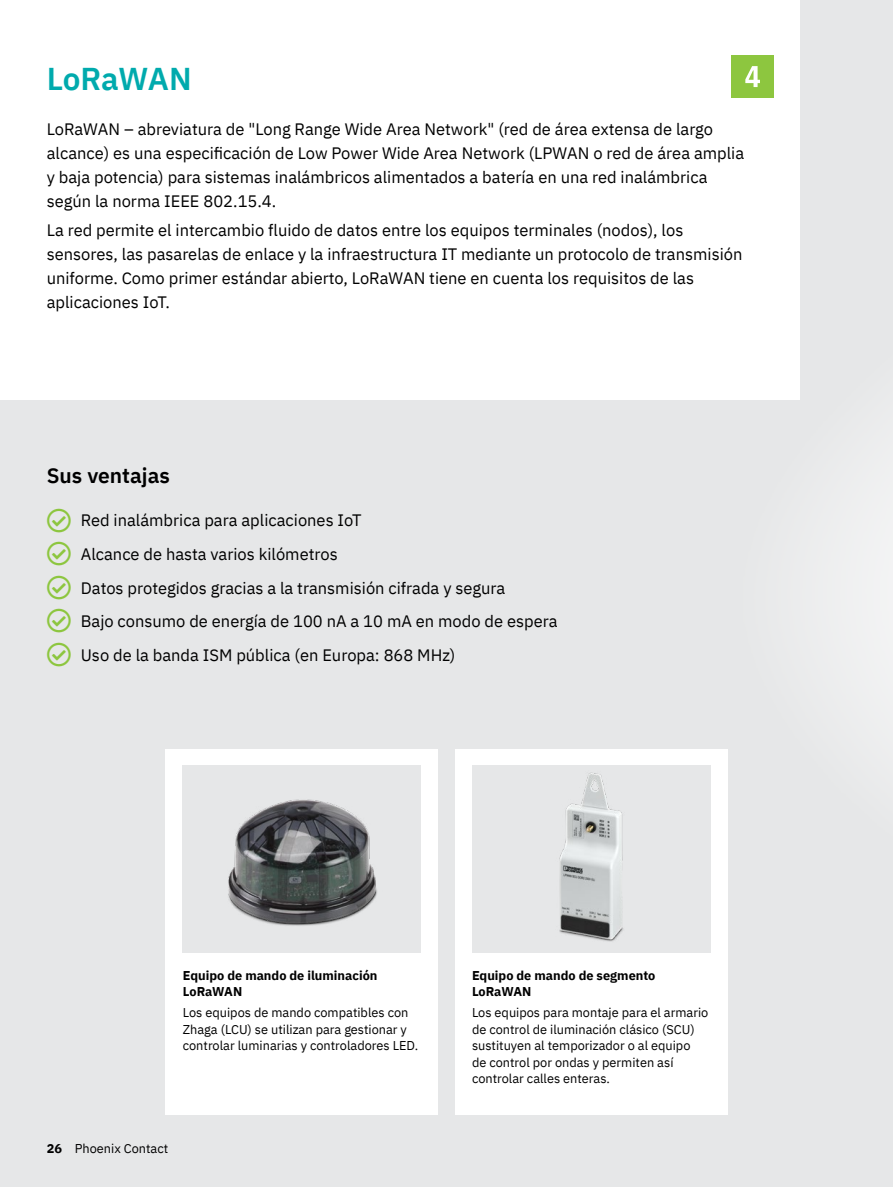
<style>
.page{position:relative;width:893px;height:1187px;background:#fff}
.page>*{position:absolute;margin:0;border:0;box-sizing:border-box;transform-origin:0 0}
.t1{font:31.5px "IBM Plex Sans Sm Bld";letter-spacing:-.01em;color:#00aaad}
.t2{font:21px "IBM Plex Sans Sm Bld";color:#000}
.t3{font:16.5px/24px "IBM Plex Sans";color:#000}
.t4{font:12.75px/16.5px "IBM Plex Sans";color:#000}
.t5{font:700 12.75px/16.5px "IBM Plex Sans";color:#000}
.s1{font-family:"Px C Phoenix ESPRIT";font-size:24px;color:#8dc63f}
.s2{font-weight:700}
</style>
<div class="page">
<div style="left:0;top:0;width:893px;height:1186px;background:#e6e7e8"></div>
<svg style="left:799px;top:189px;width:94px;height:506px"></svg>
<div style="left:0;top:0;width:799px;height:400px;background:#fff"></div>
<div style="left:166px;top:748px;width:272px;height:366px;background:#fff"></div>
<div style="left:455px;top:748px;width:272px;height:366px;background:#fff"></div>
<div style="left:731px;top:55px;width:43px;height:43px;background:#8dc63f"></div>
<svg style="left:745px;top:66px;width:15px;height:21px"></svg>
<div style="left:183px;top:765px;width:238px;height:187px;background:#e6e7e8"></div>
<div style="left:472px;top:765px;width:238px;height:187px;background:#e6e7e8"></div>
<img style="left:228px;top:799px;width:149px;height:127px">
<img style="left:559px;top:772px;width:65px;height:170px">
<h1 class="t1" style="left:47px;top:54px;width:146px">LoRaWAN</h1>
<p class="t3" style="left:47px;top:116px;width:699px">LoRaWAN – abreviatura de "Long Range Wide Area Network" (red de área extensa de largo alcance) es una especificación de Low Power Wide Area Network (LPWAN o red de área amplia y baja potencia) para sistemas inalámbricos alimentados a batería en una red inalámbrica según la norma IEEE 802.15.4.</p>
<p class="t3" style="left:47px;top:216px;width:697px">La red permite el intercambio fluido de datos entre los equipos terminales (nodos), los sensores, las pasarelas de enlace y la infraestructura IT mediante un protocolo de transmisión uniforme. Como primer estándar abierto, LoRaWAN tiene en cuenta los requisitos de las aplicaciones IoT.</p>
<p class="t2" style="left:47px;top:458px;width:125px">Sus ventajas</p>
<p class="t3" style="left:47px;top:507px;width:316px"><span class="s1">✓</span> Red inalámbrica para aplicaciones IoT</p>
<p class="t3" style="left:47px;top:540px;width:293px"><span class="s1">✓</span> Alcance de hasta varios kilómetros</p>
<p class="t3" style="left:47px;top:574px;width:460px"><span class="s1">✓</span> Datos protegidos gracias a la transmisión cifrada y segura</p>
<p class="t3" style="left:47px;top:608px;width:512px"><span class="s1">✓</span> Bajo consumo de energía de 100 nA a 10 mA en modo de espera</p>
<p class="t3" style="left:47px;top:641px;width:410px"><span class="s1">✓</span> Uso de la banda ISM pública (en Europa: 868 MHz)</p>
<p class="t5" style="left:183px;top:966px;width:196px">Equipo de mando de iluminación<br>LoRaWAN</p>
<p class="t4" style="left:183px;top:1003px;width:237px">Los equipos de mando compatibles con<br>Zhaga (LCU) se utilizan para gestionar y controlar luminarias y controladores LED.</p>
<p class="t4" style="left:47px;top:1138px;width:123px"><span class="s2">26</span> Phoenix Contact</p>
<p class="t5" style="left:472px;top:966px;width:185px">Equipo de mando de segmento<br>LoRaWAN</p>
<p class="t4" style="left:472px;top:1003px;width:238px">Los equipos para montaje para el armario de control de iluminación clásico (SCU) sustituyen al temporizador o al equipo<br>de control por ondas y permiten así controlar calles enteras.</p>
</div>
